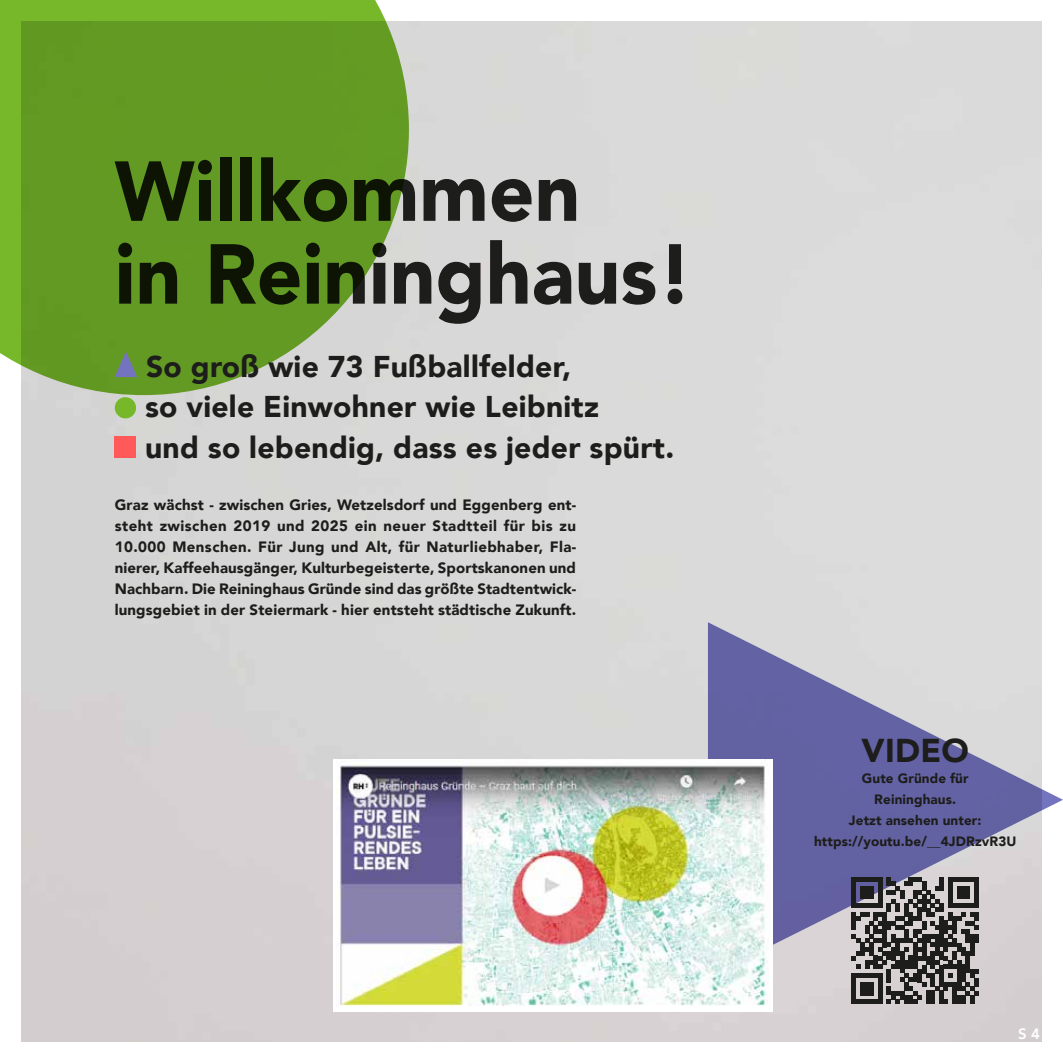
<style>
.page{position:relative;width:1063px;height:1063px;background:#fff}
.page>*{position:absolute;margin:0;border:0;box-sizing:border-box;transform-origin:0 0}
.t1{font:900 84px/82.8px "Avenir LT";color:#1d1d1b;scale:.95 1}
.t2{font:900 33px "Avenir LT";letter-spacing:.01em;color:#1d1d1b}
.t3{font:900 30px/40.2px "Avenir LT";letter-spacing:.01em;color:#1d1d1b}
.t4{font:900 15px/21px "Avenir LT";letter-spacing:.01em;color:#1d1d1b;text-align:justify}
.t5{font:800 15px "Avenir LT";color:#fff}
.t6{font:900 13.5px/21px "Avenir LT";letter-spacing:.01em;color:#1d1d1b;text-align:center}
</style>
<div class="page">
<img style="left:21px;top:21px;width:1021px;height:1021px">
<svg style="left:708px;top:622px;width:355px;height:355px;background:#a19fc0"></svg>
<div style="left:333px;top:759px;width:439px;height:253px;background:#fff"></div>
<img style="left:336px;top:759px;width:433px;height:247px">
<svg style="left:852px;top:877px;width:127px;height:127px;background:#696667"></svg>
<svg style="left:0;top:0;width:409px;height:395px;background:#72a438"></svg>
<svg style="left:115px;top:352px;width:22px;height:25px"></svg>
<div style="left:115px;top:397px;width:21px;height:21px;background:#76b82a;border-radius:50%"></div>
<div style="left:115px;top:436px;width:21px;height:22px;background:#ff595a"></div>
<h1 class="t1" style="left:115px;top:157px;width:610px">Willkommen<br>in Reininghaus!</h1>
<h3 class="t3" style="left:145px;top:349px;width:531px">So groß wie 73 Fußballfelder,<br>so viele Einwohner wie Leibnitz<br>und so lebendig, dass es jeder spürt.</h3>
<p class="t4" style="left:115px;top:495px;width:463px">Graz wächst - zwischen Gries, Wetzelsdorf und Eggenberg ent&shy;steht zwischen 2019 und 2025 ein neuer Stadtteil für bis zu 10.000 Menschen. Für Jung und Alt, für Naturliebhaber, Fla&shy;nierer, Kaffeehausgänger, Kulturbegeisterte, Sportskanonen und Nachbarn. Die Reininghaus Gründe sind das größte Stadtentwick&shy;lungsgebiet in der Steiermark - hier entsteht städtische Zukunft.</p>
<h2 class="t2" style="left:862px;top:737px;width:109px">VIDEO</h2>
<p class="t6" style="left:814px;top:769px;width:204px">Gute Gründe für<br>Reininghaus.<br>Jetzt ansehen unter: https://youtu.be/__4JDRzvR3U</p>
<p class="t5" style="left:1018px;top:1028px;width:23px">S 4</p>
</div>
